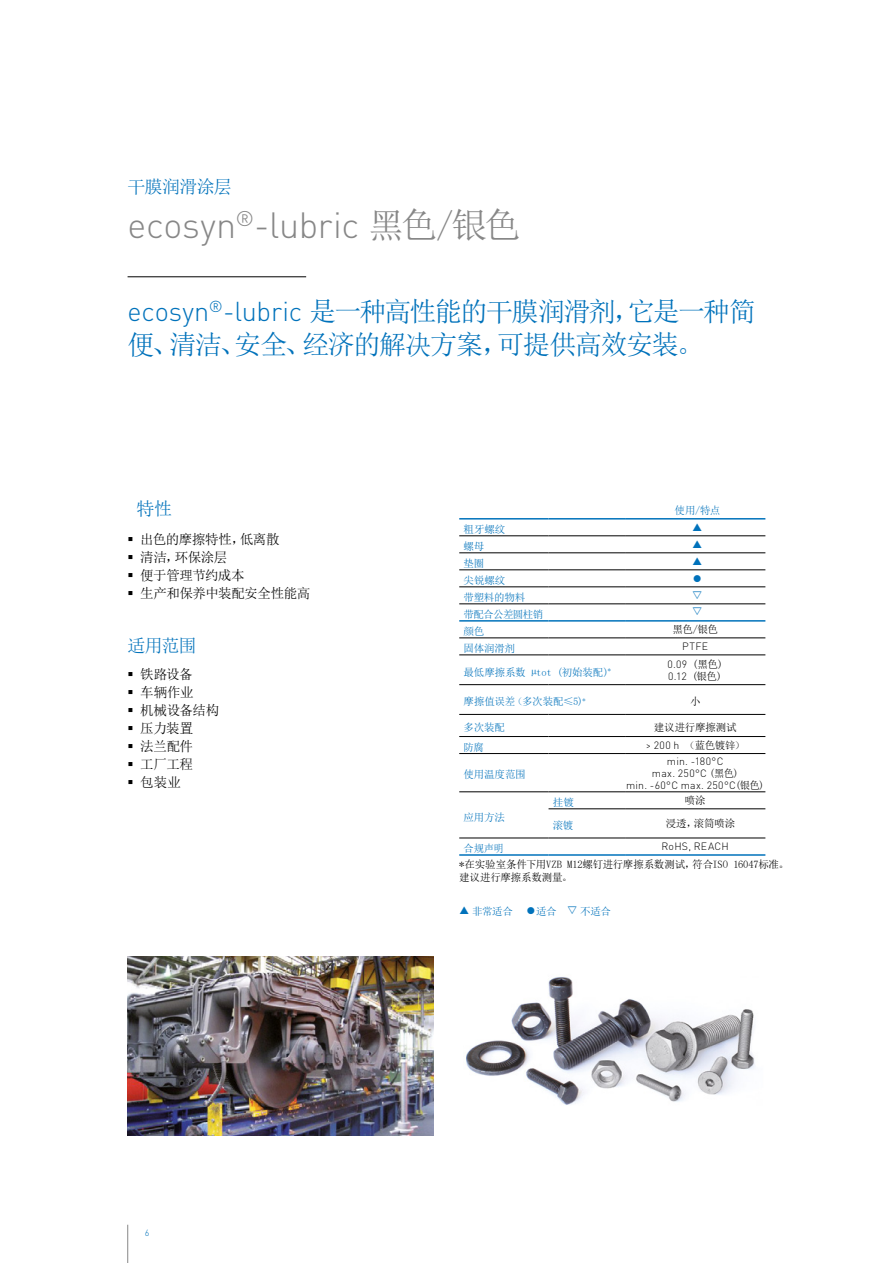
<style>
.page{position:relative;width:893px;height:1263px;background:#fff}
.page>*{position:absolute;margin:0;border:0;box-sizing:border-box;transform-origin:0 0}
.t1{font:300 36px "DINOT";letter-spacing:-.01em;color:#878787}
.t2{font:27px/33px "Sim Sun";letter-spacing:-.055em;color:#0072bb}
.t3{font:18px "Sim Sun";letter-spacing:-.04em;color:#0072bb}
.t4{font:13.5px "Sim Sun";letter-spacing:-.035em;color:#000}
.t5{font:12px "Wingdings";color:#0072bb}
.t6{font:10.5px/13.5px "Sim Sun";letter-spacing:-.02em;color:#000}
.t7{font:300 10.5px/12px "DINOT";letter-spacing:.03em;color:#000}
.t8{font:10.5px/17px "Sim Sun";letter-spacing:-.02em;color:#0072bb}
.t9{font:10.5px "Sim Sun";color:#0072bb}
.t10{font:10.5px "Sim Sun";letter-spacing:-.04em;color:#0072bb}
.t11{font:10.5px "Sim Sun";letter-spacing:-.06em;color:#0072bb}
.t12{font:300 9px "DINOT";color:#0072bb}
.s1{font-family:"Sim Sun";font-weight:400}
.s2{font-family:"DINOT";font-weight:300}
</style>
<div class="page">
<img style="left:128px;top:957px;width:306px;height:178px">
<img style="left:466px;top:977px;width:289px;height:128px">
<hr style="left:127px;top:1225px;width:1px;height:38px;background:#878787">
<hr style="left:128px;top:276px;width:178px;height:1px;background:#000">
<hr style="left:459px;top:535px;width:90px;height:1px;background:#000">
<hr style="left:549px;top:535px;width:76px;height:1px;background:#000">
<hr style="left:625px;top:535px;width:140px;height:1px;background:#000">
<hr style="left:459px;top:553px;width:90px;height:1px;background:#000">
<hr style="left:549px;top:553px;width:76px;height:1px;background:#000">
<hr style="left:625px;top:553px;width:140px;height:1px;background:#000">
<hr style="left:459px;top:570px;width:90px;height:1px;background:#000">
<hr style="left:549px;top:570px;width:76px;height:1px;background:#000">
<hr style="left:625px;top:570px;width:140px;height:1px;background:#000">
<hr style="left:459px;top:587px;width:90px;height:1px;background:#000">
<hr style="left:549px;top:587px;width:76px;height:1px;background:#000">
<hr style="left:625px;top:587px;width:140px;height:1px;background:#000">
<hr style="left:459px;top:604px;width:90px;height:1px;background:#000">
<hr style="left:549px;top:604px;width:76px;height:1px;background:#000">
<hr style="left:625px;top:604px;width:140px;height:1px;background:#000">
<hr style="left:459px;top:638px;width:90px;height:1px;background:#000">
<hr style="left:549px;top:638px;width:76px;height:1px;background:#000">
<hr style="left:625px;top:638px;width:140px;height:1px;background:#000">
<hr style="left:459px;top:655px;width:90px;height:1px;background:#000">
<hr style="left:549px;top:655px;width:76px;height:1px;background:#000">
<hr style="left:625px;top:655px;width:140px;height:1px;background:#000">
<hr style="left:459px;top:684px;width:90px;height:1px;background:#000">
<hr style="left:549px;top:684px;width:76px;height:1px;background:#000">
<hr style="left:625px;top:684px;width:140px;height:1px;background:#000">
<hr style="left:459px;top:714px;width:90px;height:1px;background:#000">
<hr style="left:549px;top:714px;width:76px;height:1px;background:#000">
<hr style="left:625px;top:714px;width:140px;height:1px;background:#000">
<hr style="left:459px;top:736px;width:90px;height:1px;background:#000">
<hr style="left:549px;top:736px;width:76px;height:1px;background:#000">
<hr style="left:625px;top:736px;width:140px;height:1px;background:#000">
<hr style="left:459px;top:753px;width:90px;height:1px;background:#000">
<hr style="left:549px;top:753px;width:76px;height:1px;background:#000">
<hr style="left:625px;top:753px;width:140px;height:1px;background:#000">
<hr style="left:459px;top:791px;width:90px;height:1px;background:#000">
<hr style="left:549px;top:791px;width:76px;height:1px;background:#000">
<hr style="left:625px;top:791px;width:140px;height:1px;background:#000">
<hr style="left:549px;top:808px;width:76px;height:1px;background:#000">
<hr style="left:625px;top:808px;width:140px;height:1px;background:#000">
<hr style="left:459px;top:838px;width:90px;height:1px;background:#000">
<hr style="left:549px;top:838px;width:76px;height:1px;background:#000">
<hr style="left:625px;top:838px;width:140px;height:1px;background:#000">
<hr style="left:459px;top:518px;width:90px;height:1px;background:#0072bb">
<hr style="left:549px;top:518px;width:76px;height:1px;background:#0072bb">
<hr style="left:625px;top:518px;width:140px;height:1px;background:#0072bb">
<hr style="left:459px;top:620px;width:90px;height:2px;background:#0072bb">
<hr style="left:549px;top:620px;width:76px;height:2px;background:#0072bb">
<hr style="left:625px;top:620px;width:140px;height:2px;background:#0072bb">
<hr style="left:459px;top:854px;width:90px;height:2px;background:#0072bb">
<hr style="left:549px;top:854px;width:76px;height:2px;background:#0072bb">
<hr style="left:625px;top:854px;width:140px;height:2px;background:#0072bb">
<h3 class="t3" style="left:128px;top:177px;width:106px">干膜润滑涂层</h3>
<h1 class="t1" style="left:128px;top:200px;width:394px">ecosyn<sup>®</sup>-lubric <span class="s1">黑色/银色</span></h1>
<h2 class="t2" style="left:128px;top:295px;width:630px"><span class="s2">ecosyn</span><sup>®</sup><span class="s2">-lubric</span> 是一种高性能的干膜润滑剂，它是一种简便、清洁、安全、经济的解决方案，可提供高效安装。</h2>
<h3 class="t3" style="left:137px;top:499px;width:37px">特性</h3>
<p class="t4" style="left:128px;top:532px;width:153px">▪ 出色的摩擦特性，低离散</p>
<p class="t4" style="left:128px;top:550px;width:101px">▪ 清洁，环保涂层</p>
<p class="t4" style="left:128px;top:568px;width:119px">▪ 便于管理节约成本</p>
<p class="t4" style="left:128px;top:586px;width:184px">▪ 生产和保养中装配安全性能高</p>
<h3 class="t3" style="left:128px;top:636px;width:70px">适用范围</h3>
<p class="t4" style="left:128px;top:667px;width:66px">▪ 铁路设备</p>
<p class="t4" style="left:128px;top:685px;width:68px">▪ 车辆作业</p>
<p class="t4" style="left:128px;top:703px;width:93px">▪ 机械设备结构</p>
<p class="t4" style="left:128px;top:721px;width:67px">▪ 压力装置</p>
<p class="t4" style="left:128px;top:739px;width:67px">▪ 法兰配件</p>
<p class="t4" style="left:128px;top:757px;width:67px">▪ 工厂工程</p>
<p class="t4" style="left:128px;top:775px;width:55px">▪ 包装业</p>
<p class="t12" style="left:145px;top:1227px;width:6px">6</p>
<p class="t8" style="left:463px;top:521px;width:43px">粗牙螺纹螺母<br>垫圈<br>尖锐螺纹</p>
<p class="t8" style="left:674px;top:501px;width:47px">使用/特点</p>
<p class="t5" style="left:693px;top:572px;width:10px">●</p>
<p class="t8" style="left:463px;top:589px;width:63px">带塑料的物料</p>
<p class="t11" style="left:463px;top:609px;width:81px">带配合公差圆柱销</p>
<p class="t8" style="left:463px;top:623px;width:22px">颜色</p>
<p class="t6" style="left:672px;top:623px;width:47px">黑色/银色</p>
<p class="t8" style="left:463px;top:640px;width:53px">固体润滑剂</p>
<p class="t7" style="left:682px;top:640px;width:27px">PTFE</p>
<p class="t8" style="left:463px;top:663px;width:149px">最低摩擦系数 µtot (初始装配)<sup>*</sup></p>
<p class="t7" style="left:667px;top:657px;width:57px">0.09 <span class="s1">(黑色)<br></span>0.12 <span class="s1">(银色)</span></p>
<p class="t9" style="left:463px;top:696px;width:124px">摩擦值误差（多次装配≤5)<sup>*</sup></p>
<p class="t6" style="left:690px;top:695px;width:12px">小</p>
<p class="t8" style="left:463px;top:719px;width:43px">多次装配</p>
<p class="t6" style="left:654px;top:721px;width:84px">建议进行摩擦测试</p>
<p class="t8" style="left:463px;top:738px;width:22px">防腐</p>
<p class="t6" style="left:646px;top:738px;width:101px"><span class="s2">&gt; 200 h</span> （蓝色镀锌）</p>
<p class="t8" style="left:463px;top:766px;width:64px">使用温度范围</p>
<p class="t7" style="left:626px;top:754px;width:140px;text-align:center">min. -180°C<br>max. 250°C <span class="s1">(黑色)<br></span>min. -60°C max. 250°C<span class="s1">(银色)</span></p>
<p class="t8" style="left:463px;top:808px;width:43px">应用方法</p>
<p class="t8" style="left:553px;top:794px;width:23px">挂镀</p>
<p class="t6" style="left:685px;top:793px;width:22px">喷涂</p>
<p class="t8" style="left:553px;top:817px;width:22px">滚镀</p>
<p class="t6" style="left:666px;top:817px;width:71px">浸透，滚筒喷涂</p>
<p class="t8" style="left:463px;top:840px;width:42px">合规声明</p>
<p class="t7" style="left:662px;top:840px;width:69px">RoHS, REACH</p>
<p class="t6" style="left:459px;top:857px;width:331px">*在实验室条件下用VZB M12螺钉进行摩擦系数测试，符合ISO 16047标准。建议进行摩擦系数测量。</p>
<p class="t10" style="left:472px;top:906px;width:140px">非常适合 ●适合 ▲ 不适合</p>
</div>
